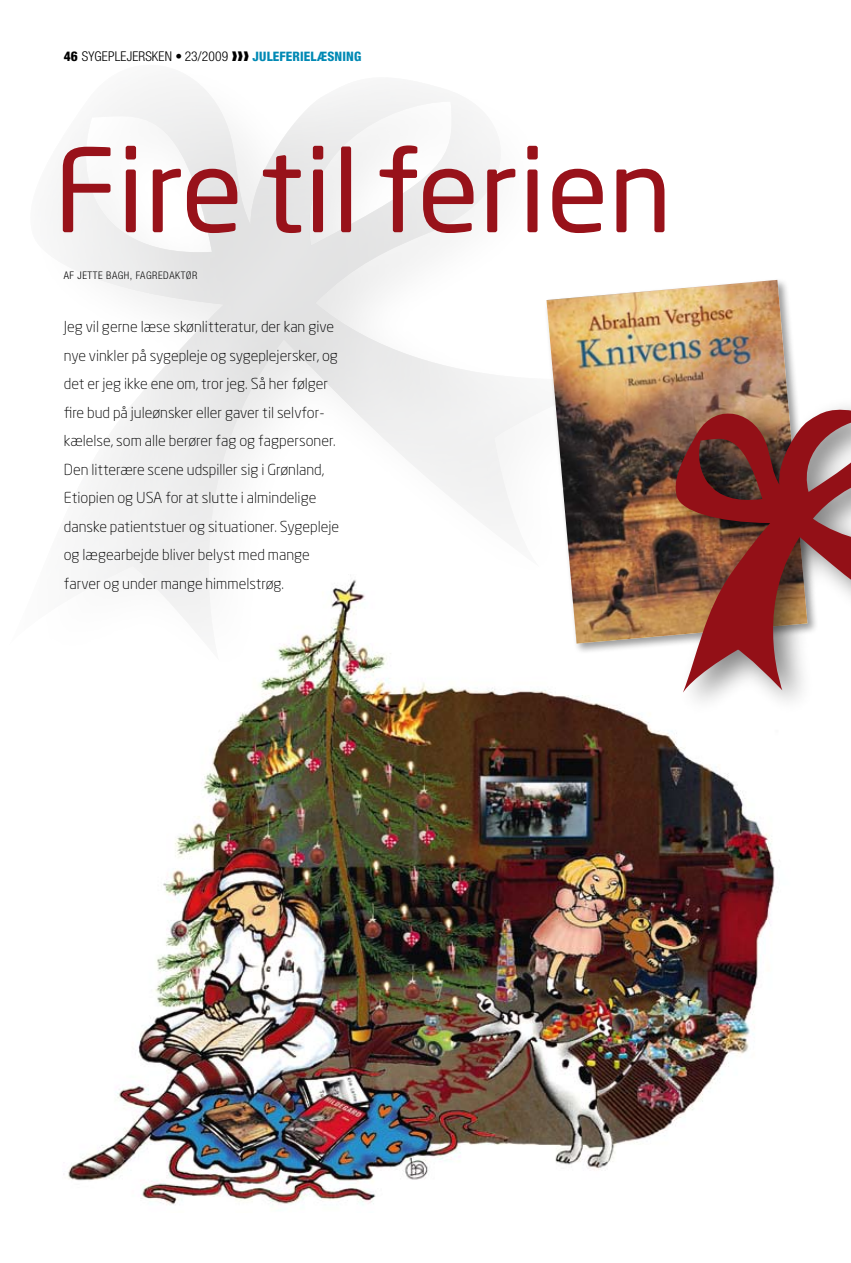
<style>
.page{position:relative;width:851px;height:1263px;background:#fff}
.page>*{position:absolute;margin:0;border:0;box-sizing:border-box;transform-origin:0 0}
.t1{font:114px "Neo Sans Pro";color:#98121a}
.t2{font:300 15px/28.5px "Neo Sans Pro";color:#000}
.t3{font:300 condensed 13.5px "Helvetica Neue LT Std";letter-spacing:.01em;color:#000}
.t4{font:300 condensed 10.5px "Helvetica Neue LT Std";letter-spacing:.05em;color:#000}
.s1{font-weight:800}
.s2{font-weight:800;font-size:13.05px;color:#0089b4}
</style>
<div class="page">
<img style="left:63px;top:768px;width:712px;height:437px">
<svg style="left:56px;top:84px;width:653px;height:684px"></svg>
<div style="left:543px;top:277px;width:274px;height:377px;background:#000;opacity:.4"></div>
<img style="left:546px;top:280px;width:261px;height:364px">
<img style="left:623px;top:376px;width:194px;height:373px">
<svg style="left:671px;top:402px;width:179px;height:291px"></svg>
<p class="t3" style="left:64px;top:49px;width:278px"><span class="s1">46</span> SYGEPLEJERSKEN • 23/2009 ❱❱❱ <span class="s2">JULEFERI ELÆSNING</span></p>
<h1 class="t1" style="left:54px;top:120px;width:619px">Fire til ferien</h1>
<p class="t4" style="left:64px;top:270px;width:135px">AF JETTE BAGH, FAGREDAKTØR</p>
<p class="t2" style="left:64px;top:312px;width:277px">Jeg vil gerne læse skønlitteratur, der kan give nye vinkler på sygepleje og sygeplejersker, og det er jeg ikke ene om, tror jeg. Så her følger fire bud på juleønsker eller gaver til selvfor&shy;kælelse, som alle berører fag og fagpersoner.<br>Den litterære scene udspiller sig i Grønland, Etiopien og USA for at slutte i almindelige danske patientstuer og situationer. Sygepleje og lægearbejde bliver belyst med mange farver og under mange himmelstrøg.</p>
</div>
